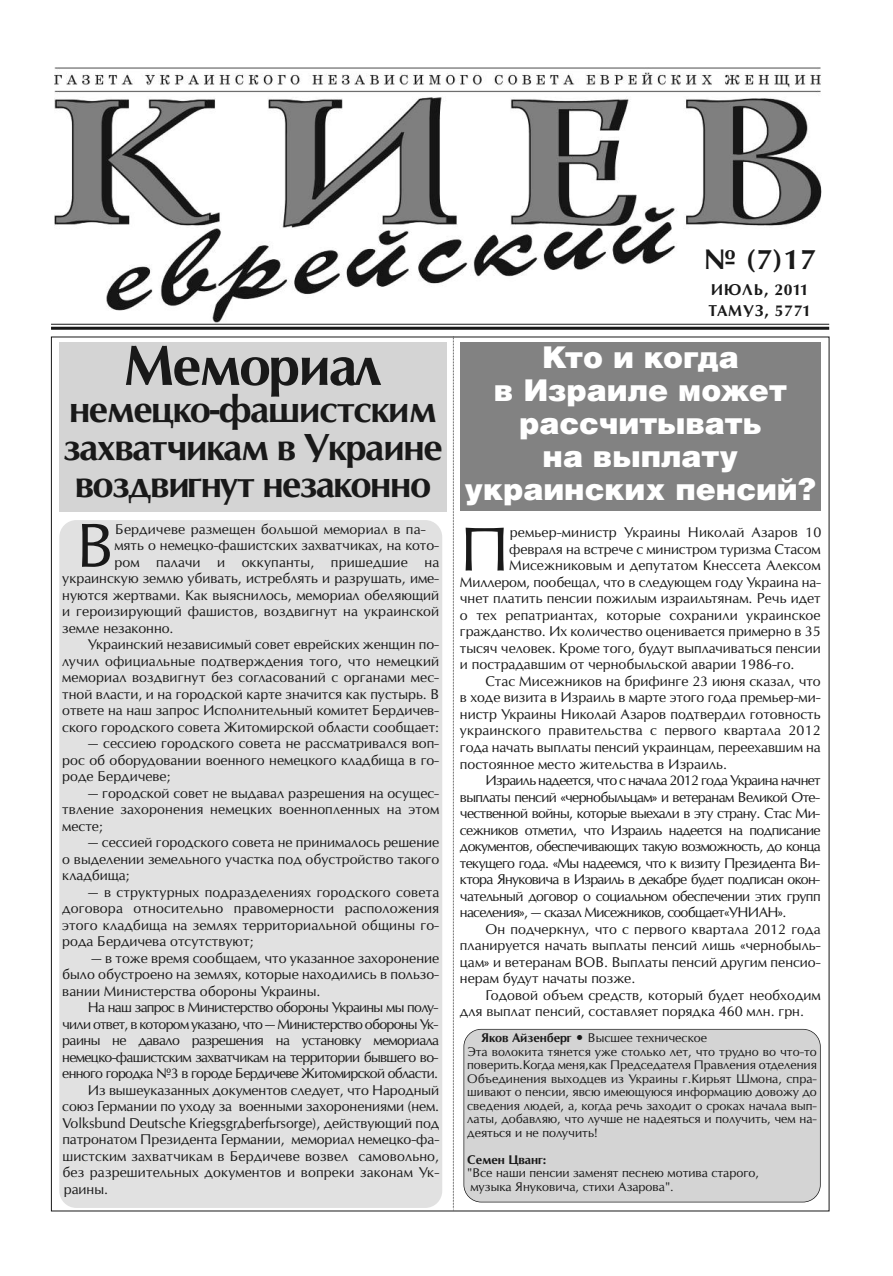
<style>
.page{position:relative;width:893px;height:1276px;background:#fff}
.page>*{position:absolute;margin:0;border:0;box-sizing:border-box;transform-origin:0 0}
.t1{font:59.1px "Opium New";color:#191919}
.t2{font:700 54px "Opium New";letter-spacing:-.04em;color:#191919}
.t3{font:700 36px/37.5px "Opium New";letter-spacing:-.04em;color:#191919;text-align:center}
.t4{font:900 30px/33px "Helios";color:#fff;text-align:center}
.t5{font:700 27px "Opium New";color:#191919}
.t6{font:700 15px/21px "Opium New";letter-spacing:.05em;color:#191919}
.t7{font:13.5px/16.5px "Opium New";color:#191919;text-align:justify}
.t8{font:13.5px "Opium New";letter-spacing:-.05em;color:#191919}
.t9{font:13.5px "Opium New";letter-spacing:-.045em;color:#191919}
.t10{font:13.5px "Opium New";letter-spacing:-.04em;color:#191919}
.t11{font:12px/13.5px "Opium New";color:#191919}
.t12{font:700 12px "Opium New";color:#191919}
.s1{font-weight:700}
</style>
<div class="page">
<img style="left:55px;top:68px;width:771px;height:259px">
<hr style="left:51px;top:324px;width:778px;height:1px;background:#191919">
<hr style="left:51px;top:327px;width:778px;height:3px;background:#191919">
<div style="left:59px;top:342px;width:387px;height:170px;background:#d4d4d4"></div>
<div style="left:59px;top:520px;width:383px;height:688px;background:#e1e1e1;border-radius:17px"></div>
<div style="left:460px;top:342px;width:361px;height:168px;background:#828282"></div>
<svg style="left:453px;top:337px;width:1px;height:873px"></svg>
<div style="left:464px;top:1029px;width:356px;height:172px;background:#d4d4d4;border-radius:17px"></div>
<div style="left:463px;top:1029px;width:358px;height:173px;border:2px solid #191919;border-radius:18px"></div>
<h2 class="t2" style="left:124px;top:335px;width:260px">Мемориал</h2>
<h3 class="t3" style="left:63px;top:391px;width:381px">немецко-фашистским захватчикам в Украине воздвигнут незаконно</h3>
<h1 class="t1" style="left:76px;top:512px;width:40px">В</h1>
<p class="t7" style="left:115px;top:521px;width:312px">Бердичеве размещен большой мемориал в па-</p>
<p class="t7" style="left:114px;top:537px;width:326px">мять о немецко-фашистских захватчиках, на кото-</p>
<p class="t7" style="left:114px;top:554px;width:326px">ром палачи и оккупанты, пришедшие на</p>
<p class="t7" style="left:62px;top:570px;width:378px">украинскую землю убивать, истреблять и разрушать, име-</p>
<p class="t7" style="left:62px;top:587px;width:378px">нуются жертвами. Как выяснилось, мемориал обеляющий</p>
<p class="t7" style="left:62px;top:603px;width:378px">и героизирующий фашистов, воздвигнут на украинской</p>
<p class="t7" style="left:62px;top:620px;width:113px">земле незаконно.</p>
<p class="t7" style="left:88px;top:636px;width:353px">Украинский независимый совет еврейских женщин по-</p>
<p class="t7" style="left:62px;top:653px;width:378px">лучил официальные подтверждения того, что немецкий</p>
<p class="t7" style="left:62px;top:669px;width:378px">мемориал воздвигнут без согласований с органами мес-</p>
<p class="t7" style="left:62px;top:686px;width:378px">тной власти, и на городской карте значится как пустырь. В</p>
<p class="t7" style="left:62px;top:702px;width:378px">ответе на наш запрос Исполнительный комитет Бердичев-</p>
<p class="t7" style="left:62px;top:719px;width:378px">ского городского совета Житомирской области сообщает:</p>
<p class="t7" style="left:62px;top:735px;width:378px;text-indent:26px">— сессиею городского совета не рассматривался воп&shy;рос об оборудовании военного немецкого кладбища в го&shy;роде Бердичеве;</p>
<p class="t7" style="left:62px;top:785px;width:378px;text-indent:26px">— городской совет не выдавал разрешения на осущес&shy;твление захоронения немецких военнопленных на этом месте;</p>
<p class="t7" style="left:62px;top:834px;width:378px;text-indent:26px">— сессией городского совета не принималось решение о выделении земельного участка под обустройство такого кладбища;</p>
<p class="t7" style="left:62px;top:884px;width:378px;text-indent:26px">— в структурных подразделениях городского совета договора относительно правомерности расположения этого кладбища на землях территориальной общины го&shy;рода Бердичева отсутствуют;</p>
<p class="t7" style="left:62px;top:950px;width:378px;text-indent:29px">— в тоже время сообщаем, что указанное захоронение было обустроено на землях, которые находились в пользо&shy;вании Министерства обороны Украины.</p>
<p class="t8" style="left:88px;top:999px;width:352px">На наш запрос в Министерство обороны Украины мы полу-</p>
<p class="t8" style="left:62px;top:1016px;width:378px">чили ответ, в котором указано, что — Министерство обороны Ук-</p>
<p class="t10" style="left:62px;top:1032px;width:378px">раины не давало разрешения на установку мемориала</p>
<p class="t9" style="left:62px;top:1049px;width:378px">немецко-фашистским захватчикам на территории бывшего во-</p>
<p class="t8" style="left:62px;top:1065px;width:377px">енного городка №3 в городе Бердичеве Житомирской области.</p>
<p class="t7" style="left:88px;top:1082px;width:353px">Из вышеуказанных документов следует, что Народный</p>
<p class="t7" style="left:62px;top:1098px;width:378px">союз Германии по уходу за военными захоронениями (нем.</p>
<p class="t7" style="left:62px;top:1115px;width:378px">Volksbund Deutsche Kriegsgrдberfьrsorge), действующий под</p>
<p class="t7" style="left:62px;top:1131px;width:378px">патронатом Президента Германии, мемориал немецко-фа-</p>
<p class="t7" style="left:62px;top:1148px;width:378px">шистским захватчикам в Бердичеве возвел самовольно,</p>
<p class="t7" style="left:62px;top:1164px;width:378px">без разрешительных документов и вопреки законам Ук-</p>
<p class="t7" style="left:64px;top:1181px;width:46px">раины.</p>
<h3 class="t5" style="left:704px;top:244px;width:114px">№ (7)17</h3>
<p class="t6" style="left:708px;top:279px;width:103px">ИЮЛЬ, 2011<br>ТАМУЗ, 5771</p>
<h3 class="t4" style="left:465px;top:344px;width:353px">Кто и когда<br>в Израиле может рассчитывать<br>на выплату украинских пенсий?</h3>
<h1 class="t1" style="left:460px;top:515px;width:51px">П</h1>
<p class="t7" style="left:510px;top:524px;width:313px">ремьер-министр Украины Николай Азаров 10</p>
<p class="t7" style="left:509px;top:541px;width:313px">февраля на встрече с министром туризма Стасом</p>
<p class="t7" style="left:509px;top:557px;width:313px">Мисежниковым и депутатом Кнессета Алексом</p>
<p class="t7" style="left:460px;top:574px;width:363px">Миллером, пообещал, что в следующем году Украина на-</p>
<p class="t7" style="left:460px;top:590px;width:362px">чнет платить пенсии пожилым израильтянам. Речь идет</p>
<p class="t7" style="left:460px;top:607px;width:362px">о тех репатриантах, которые сохранили украинское</p>
<p class="t7" style="left:460px;top:623px;width:362px">гражданство. Их количество оценивается примерно в 35</p>
<p class="t7" style="left:460px;top:640px;width:362px">тысяч человек. Кроме того, будут выплачиваться пенсии</p>
<p class="t7" style="left:460px;top:656px;width:336px">и пострадавшим от чернобыльской аварии 1986-го.</p>
<p class="t7" style="left:485px;top:673px;width:337px">Стас Мисежников на брифинге 23 июня сказал, что</p>
<p class="t7" style="left:460px;top:689px;width:362px">в ходе визита в Израиль в марте этого года премьер-ми-</p>
<p class="t7" style="left:460px;top:706px;width:362px">нистр Украины Николай Азаров подтвердил готовность</p>
<p class="t7" style="left:460px;top:722px;width:362px">украинского правительства с первого квартала 2012</p>
<p class="t7" style="left:460px;top:739px;width:362px">года начать выплаты пенсий украинцам, переехавшим на</p>
<p class="t7" style="left:460px;top:755px;width:269px">постоянное место жительства в Израиль.</p>
<p class="t8" style="left:485px;top:772px;width:337px">Израиль надеется, что с начала 2012 года Украина начнет</p>
<p class="t9" style="left:460px;top:789px;width:362px">выплаты пенсий «чернобыльцам» и ветеранам Великой Оте-</p>
<p class="t9" style="left:460px;top:805px;width:362px">чественной войны, которые выехали в эту страну. Стас Ми-</p>
<p class="t10" style="left:460px;top:822px;width:362px">сежников отметил, что Израиль надеется на подписание</p>
<p class="t8" style="left:460px;top:838px;width:362px">документов, обеспечивающих такую возможность, до конца</p>
<p class="t8" style="left:460px;top:855px;width:362px">текущего года. «Мы надеемся, что к визиту Президента Ви-</p>
<p class="t8" style="left:460px;top:871px;width:362px">ктора Януковича в Израиль в декабре будет подписан окон-</p>
<p class="t10" style="left:460px;top:888px;width:362px">чательный договор о социальном обеспечении этих групп</p>
<p class="t8" style="left:460px;top:904px;width:328px">населения», — сказал Мисежников, сообщает«УНИАН».</p>
<p class="t7" style="left:485px;top:920px;width:337px">Он подчеркнул, что с первого квартала 2012 года</p>
<p class="t7" style="left:460px;top:937px;width:362px">планируется начать выплаты пенсий лишь «чернобыль-</p>
<p class="t7" style="left:460px;top:953px;width:362px">цам» и ветеранам ВОВ. Выплаты пенсий другим пенсио-</p>
<p class="t7" style="left:460px;top:970px;width:177px">нерам будут начаты позже.</p>
<p class="t7" style="left:485px;top:986px;width:337px">Годовой объем средств, который будет необходим</p>
<p class="t7" style="left:460px;top:1003px;width:346px">для выплат пенсий, составляет порядка 460 млн. грн.</p>
<p class="t11" style="left:467px;top:1031px;width:351px;text-indent:14px"><span class="s1">Яков Айзенберг</span> • Высшее техническое<br>Эта волокита тянется уже столько лет, что трудно во что-то поверить.Когда меня,как Председателя Правления отделения Объединения выходцев из Украины г.Кирьят Шмона, спра&shy;шивают о пенсии, явсю имеющуюся информацию довожу до сведения людей, а, когда речь заходит о сроках начала вып&shy;латы, добавляю, что лучше не надеяться и получить, чем на&shy;деяться и не получить!</p>
<p class="t12" style="left:467px;top:1152px;width:81px">Семен Цванг:</p>
<p class="t11" style="left:467px;top:1166px;width:293px">"Все наши пенсии заменят песнею мотива старого, музыка Януковича, стихи Азарова".</p>
</div>
